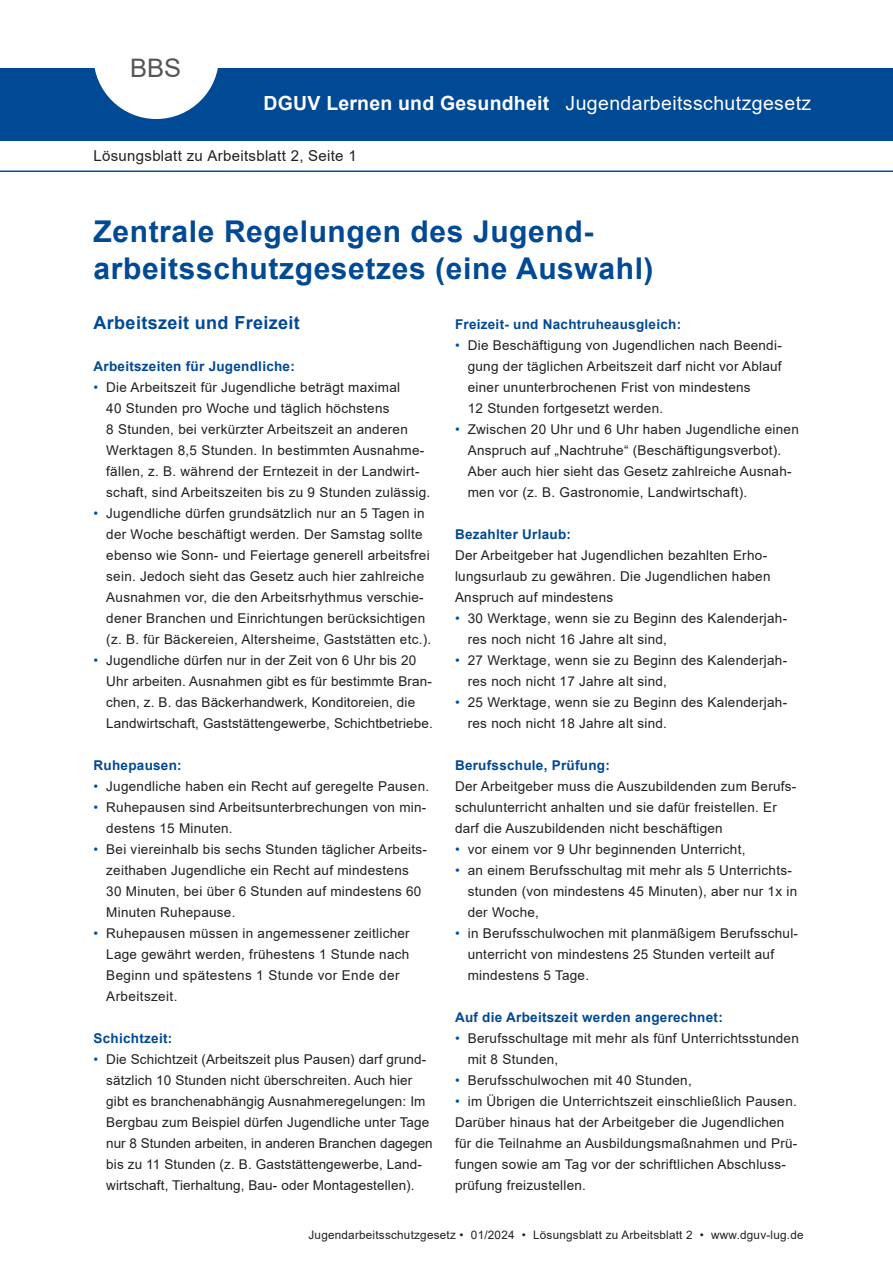
<style>
.page{position:relative;width:893px;height:1263px;background:#fff}
.page>*{position:absolute;margin:0;border:0;box-sizing:border-box;transform-origin:0 0}
.Ueberschrift{font:700 30px "Arial";letter-spacing:.02em;color:#004994}
.head{font:25.5px "Arial";color:#555}
.name{font:19.5px "Arial";letter-spacing:.02em;color:#fff}
.t1{font:700 19.5px "Arial";letter-spacing:.01em;color:#fff}
.Fliesstext{font:700 18px "Arial";letter-spacing:.02em;color:#004994}
.t2{font:15px "Arial";letter-spacing:.02em;color:#231f20}
.Fliesstext-2{font:13.5px/21px "Arial";letter-spacing:.02em;color:#231f20}
.Fliesstext-3{font:700 13.5px "Arial";letter-spacing:.02em;color:#004994}
.Zwischenüberschrift_2__Ordnung{font:700 13.5px "Arial";letter-spacing:.02em;color:#004994}
.fusszeile{font:11.7px "Arial";letter-spacing:.02em;color:#231f20}
.s1{color:#01519b}
</style>
<div class="page">
<div style="left:0;top:68px;width:893px;height:72px;background:#004994"></div>
<svg style="left:94px;top:68px;width:124px;height:51px"></svg>
<hr style="left:0;top:171px;width:893px;height:1px;background:#01519b">
<p class="head" style="left:130px;top:50px;width:53px">BBS</p>
<p class="t1" style="left:264px;top:89px;width:287px">DGUV Lernen und Gesundheit</p>
<p class="t2" style="left:94px;top:145px;width:265px">Lösungsblatt zu Arbeitsblatt 2, Seite 1</p>
<p class="name" style="left:566px;top:90px;width:247px">Jugendarbeitsschutzgesetz</p>
<p class="Ueberschrift" style="left:94px;top:210px;width:501px">Zentrale Regelungen des Jugend-</p>
<p class="Ueberschrift" style="left:94px;top:247px;width:562px">arbeitsschutzgesetzes (eine Auswahl)</p>
<p class="Fliesstext" style="left:94px;top:310px;width:208px">Arbeitszeit und Freizeit</p>
<p class="Zwischenüberschrift_2__Ordnung" style="left:94px;top:356px;width:203px">Arbeitszeiten für Jugendliche:</p>
<p class="Fliesstext-2" style="left:106px;top:376px;width:325px;text-indent:-13px"><span class="s1">•</span> Die Arbeitszeit für Jugendliche beträgt maximal<br>40 Stunden pro Woche und täglich höchstens<br>8 Stunden, bei verkürzter Arbeitszeit an anderen Werktagen 8,5 Stunden. In bestimmten Ausnahme&shy;fällen, z. B. während der Erntezeit in der Landwirt&shy;schaft, sind Arbeitszeiten bis zu 9 Stunden zulässig.</p>
<p class="Fliesstext-2" style="left:106px;top:502px;width:325px;text-indent:-13px"><span class="s1">•</span> Jugendliche dürfen grundsätzlich nur an 5 Tagen in der Woche beschäftigt werden. Der Samstag sollte ebenso wie Sonn- und Feiertage generell arbeitsfrei sein. Jedoch sieht das Gesetz auch hier zahlreiche Ausnahmen vor, die den Arbeitsrhythmus verschie&shy;dener Branchen und Einrichtungen berücksichtigen</p>
<p class="Fliesstext-2" style="left:106px;top:628px;width:326px">(z. B. für Bäckereien, Altersheime, Gaststätten etc.).</p>
<p class="Fliesstext-2" style="left:106px;top:649px;width:328px;text-indent:-13px"><span class="s1">•</span> Jugendliche dürfen nur in der Zeit von 6 Uhr bis 20<br>Uhr arbeiten. Ausnahmen gibt es für bestimmte Bran&shy;chen, z. B. das Bäckerhandwerk, Konditoreien, die Landwirtschaft, Gaststättengewerbe, Schichtbetriebe.</p>
<p class="Fliesstext-3" style="left:94px;top:755px;width:90px">Ruhepausen:</p>
<p class="Fliesstext-2" style="left:94px;top:775px;width:337px"><span class="s1">•</span> Jugendliche haben ein Recht auf geregelte Pausen.</p>
<p class="Fliesstext-2" style="left:106px;top:796px;width:322px;text-indent:-13px"><span class="s1">•</span> Ruhepausen sind Arbeitsunterbrechungen von min&shy;destens 15 Minuten.</p>
<p class="Fliesstext-2" style="left:106px;top:838px;width:322px;text-indent:-13px"><span class="s1">•</span> Bei viereinhalb bis sechs Stunden täglicher Arbeits&shy;zeithaben Jugendliche ein Recht auf mindestens 30 Minuten, bei über 6 Stunden auf mindestens 60<br>Minuten Ruhepause.</p>
<p class="Fliesstext-2" style="left:106px;top:922px;width:305px;text-indent:-13px"><span class="s1">•</span> Ruhepausen müssen in angemessener zeitlicher Lage gewährt werden, frühestens 1 Stunde nach Beginn und spätestens 1 Stunde vor Ende der Arbeitszeit.</p>
<p class="Fliesstext-3" style="left:94px;top:1028px;width:80px">Schichtzeit:</p>
<p class="Fliesstext-2" style="left:106px;top:1048px;width:328px;text-indent:-13px"><span class="s1">•</span> Die Schichtzeit (Arbeitszeit plus Pausen) darf grund&shy;sätzlich 10 Stunden nicht überschreiten. Auch hier gibt es branchenabhängig Ausnahmeregelungen: Im Bergbau zum Beispiel dürfen Jugendliche unter Tage nur 8 Stunden arbeiten, in anderen Branchen dagegen bis zu 11 Stunden (z. B. Gaststättengewerbe, Land&shy;wirtschaft, Tierhaltung, Bau- oder Montagestellen).</p>
<p class="Fliesstext-3" style="left:455px;top:314px;width:228px">Freizeit- und Nachtruheausgleich:</p>
<p class="Fliesstext-2" style="left:468px;top:334px;width:316px;text-indent:-13px"><span class="s1">•</span> Die Beschäftigung von Jugendlichen nach Beendi&shy;gung der täglichen Arbeitszeit darf nicht vor Ablauf einer ununterbrochenen Frist von mindestens<br>12 Stunden fortgesetzt werden.</p>
<p class="Fliesstext-2" style="left:468px;top:418px;width:333px;text-indent:-13px"><span class="s1">•</span> Zwischen 20 Uhr und 6 Uhr haben Jugendliche einen Anspruch auf „Nachtruhe“ (Beschäftigungsverbot).<br>Aber auch hier sieht das Gesetz zahlreiche Ausnah&shy;men vor (z. B. Gastronomie, Landwirtschaft).</p>
<p class="Fliesstext-3" style="left:455px;top:524px;width:118px">Bezahlter Urlaub:</p>
<p class="Fliesstext-2" style="left:455px;top:544px;width:317px">Der Arbeitgeber hat Jugendlichen bezahlten Erho&shy;lungsurlaub zu gewähren. Die Jugendlichen haben<br>Anspruch auf mindestens</p>
<p class="Fliesstext-2" style="left:468px;top:607px;width:321px;text-indent:-13px"><span class="s1">•</span> 30 Werktage, wenn sie zu Beginn des Kalenderjah&shy;res noch nicht 16 Jahre alt sind,</p>
<p class="Fliesstext-2" style="left:468px;top:649px;width:321px;text-indent:-13px"><span class="s1">•</span> 27 Werktage, wenn sie zu Beginn des Kalenderjah&shy;res noch nicht 17 Jahre alt sind,</p>
<p class="Fliesstext-2" style="left:468px;top:691px;width:321px;text-indent:-13px"><span class="s1">•</span> 25 Werktage, wenn sie zu Beginn des Kalenderjah&shy;res noch nicht 18 Jahre alt sind.</p>
<p class="Fliesstext-3" style="left:455px;top:755px;width:156px">Berufsschule, Prüfung:</p>
<p class="Fliesstext-2" style="left:455px;top:775px;width:343px">Der Arbeitgeber muss die Auszubildenden zum Berufs&shy;schulunterricht anhalten und sie dafür freistellen. Er darf die Auszubildenden nicht beschäftigen</p>
<p class="Fliesstext-2" style="left:455px;top:838px;width:292px"><span class="s1">•</span> vor einem vor 9 Uhr beginnenden Unterricht,</p>
<p class="Fliesstext-2" style="left:468px;top:859px;width:331px;text-indent:-13px"><span class="s1">•</span> an einem Berufsschultag mit mehr als 5 Unterrichts&shy;stunden (von mindestens 45 Minuten), aber nur 1x in der Woche,</p>
<p class="Fliesstext-2" style="left:468px;top:922px;width:332px;text-indent:-13px"><span class="s1">•</span> in Berufsschulwochen mit planmäßigem Berufsschul&shy;unterricht von mindestens 25 Stunden verteilt auf mindestens 5 Tage.</p>
<p class="Fliesstext-3" style="left:455px;top:1007px;width:269px">Auf die Arbeitszeit werden angerechnet:</p>
<p class="Fliesstext-2" style="left:468px;top:1027px;width:333px;text-indent:-13px"><span class="s1">•</span> Berufsschultage mit mehr als fünf Unterrichtsstunden mit 8 Stunden,</p>
<p class="Fliesstext-2" style="left:455px;top:1069px;width:238px"><span class="s1">•</span> Berufsschulwochen mit 40 Stunden,</p>
<p class="Fliesstext-2" style="left:455px;top:1090px;width:343px"><span class="s1">•</span> im Übrigen die Unterrichtszeit einschließlich Pausen.</p>
<p class="Fliesstext-2" style="left:455px;top:1111px;width:344px">Darüber hinaus hat der Arbeitgeber die Jugendlichen für die Teilnahme an Ausbildungsmaßnahmen und Prü&shy;fungen sowie am Tag vor der schriftlichen Abschluss&shy;prüfung freizustellen.</p>
<p class="fusszeile" style="left:308px;top:1227px;width:497px">Jugendarbeitsschutzgesetz • 01/2024 • Lösungsblatt zu Arbeitsblatt 2 • www.dguv-lug.de</p>
</div>
